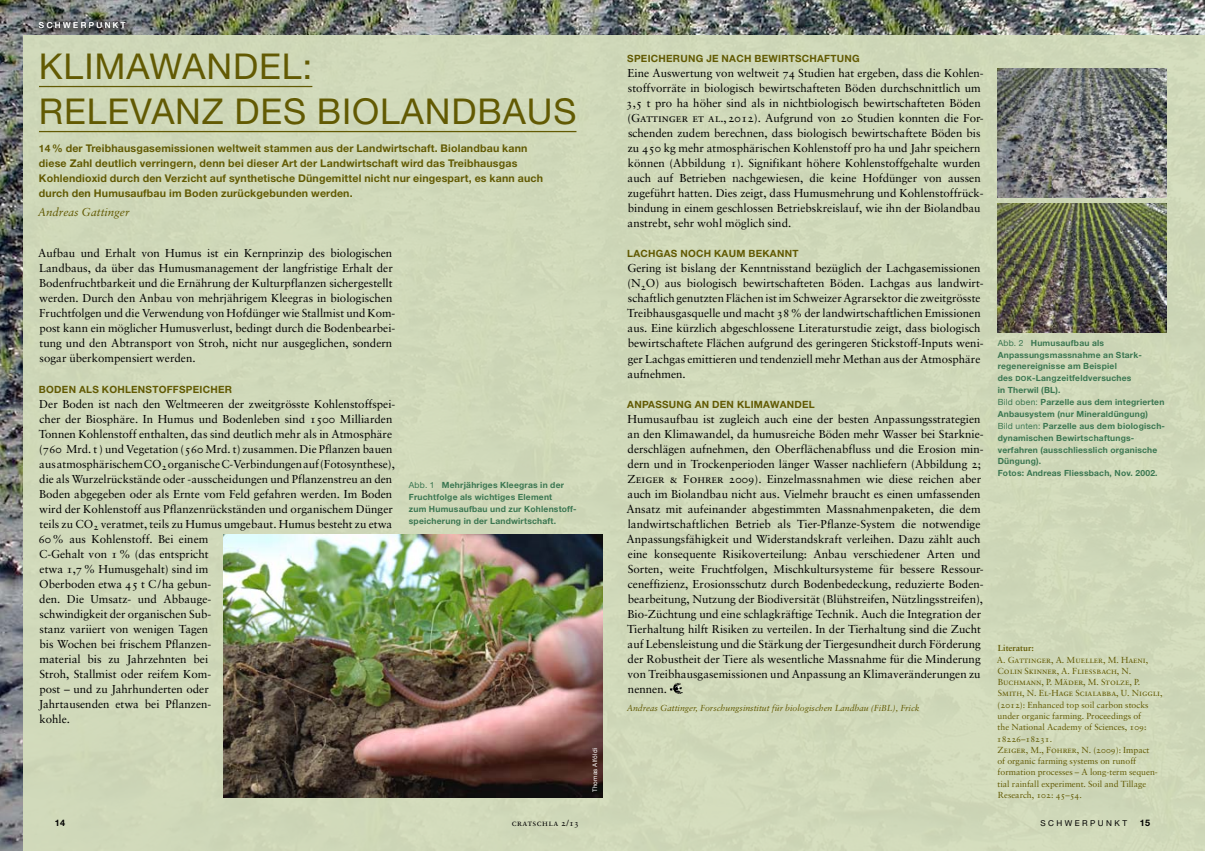
<style>
.page{position:relative;width:1205px;height:851px;background:#fff}
.page>*{position:absolute;margin:0;border:0;box-sizing:border-box;transform-origin:0 0}
.t1{font:35.62px/45px "Helvetica Neue LT Std";letter-spacing:.025em;color:#625a03}
.t2{font:11.5px/15px "Sabon LT Pro";color:#000}
.t3{font:italic 11.5px "Sabon LT Pro";color:#625a03}
.t4{font:700 10.62px/15px "Helvetica Neue LT Std";letter-spacing:.015em;color:#625a03}
.t5{font:700 10px "Helvetica Neue LT Std";letter-spacing:.025em;color:#625a03}
.t6{font:700 9px "Helvetica Neue LT Std";color:#000}
.t7{font:8.75px/11.2px "Sabon LT Pro";color:#625a03}
.t8{font:italic 8.75px "Sabon LT Pro";color:#625a03}
.t9{font:8.75px "Sabon LT Pro";letter-spacing:.05em;color:#000}
.t10{font:700 8.75px "Sabon LT Pro";color:#625a03}
.t11{font:700 8.5px/11.9px "Helvetica Neue LT Std";letter-spacing:.025em;color:#3a7651}
.t12{font:8.12px "Helvetica Neue LT Std";letter-spacing:.3em;color:#000}
.t13{font:8.12px "Helvetica Neue LT Std";letter-spacing:.3em;color:#fff}
.t14{font:6.25px "Helvetica Neue";letter-spacing:.035em;color:#fff}
.s1{font-size:10.25px}
.s2{font-weight:400}
.s3{font-size:7.12px}
</style>
<div class="page">
<img style="left:0;top:0;width:1205px;height:850px">
<div style="left:31px;top:14px;width:108px;height:28px;background:#000;opacity:.75"></div>
<div style="left:23px;top:35px;width:1182px;height:815px;background:#d5debd"></div>
<img style="left:997px;top:69px;width:169px;height:128px">
<img style="left:997px;top:204px;width:169px;height:128px">
<svg style="left:670px;top:682px;width:13px;height:11px"></svg>
<hr style="left:39px;top:86px;width:273px;height:1px;background:#625a03">
<hr style="left:39px;top:131px;width:537px;height:1px;background:#625a03">
<img style="left:224px;top:534px;width:378px;height:263px">
<p class="t13" style="left:39px;top:20px;width:88px">SCHWERPUN KT</p>
<h1 class="t1" style="left:39px;top:44px;width:539px">KLI MAWAN DEL:<br>RELEVANZ DES BIOLAN DBAUS</h1>
<p class="t4" style="left:39px;top:141px;width:506px"><span class="s1">14</span>% der Treibhausgasemissionen weltweit stammen aus der Landwirtschaft. Biolandbau kann diese Zahl deutlich verringern, denn bei dieser Art der Landwirtschaft wird das Treibhausgas Kohlendioxid durch den Verzicht auf synthetische Düngemittel nicht nur eingespart, es kann auch durch den Humusaufbau im Boden zurückgebunden werden.</p>
<p class="t3" style="left:38px;top:205px;width:93px">Andreas Gattinger</p>
<p class="t2" style="left:38px;top:245px;width:359px">Aufbau und Erhalt von Humus ist ein Kernprinzip des biologischen Landbaus, da über das Humusmanagement der langfristige Erhalt der Bodenfruchtbarkeit und die Ernährung der Kulturpflanzen sichergestellt werden. Durch den Anbau von mehrjährigem Kleegras in biologischen Fruchtfolgen und die Verwendung von Hofdünger wie Stallmist und Kom&shy;post kann ein möglicher Humusverlust, bedingt durch die Bodenbearbei&shy;tung und den Abtransport von Stroh, nicht nur ausgeglichen, sondern sogar überkompensiert werden.</p>
<p class="t5" style="left:39px;top:382px;width:16px">Boden</p>
<p class="t5" style="left:79px;top:382px;width:8px">als</p>
<p class="t5" style="left:102px;top:382px;width:16px">Kohlenstoffspeicher</p>
<p class="t2" style="left:38px;top:395px;width:358px">Der Boden ist nach den Weltmeeren der zweitgrösste Kohlenstoffspei&shy;cher der Biosphäre. In Humus und Bodenleben sind 1500 Milliarden Tonnen Kohlenstoff enthalten, das sind deutlich mehr als in Atmosphäre (760 Mrd. t ) und Vegetation (560 Mrd. t) zusammen. Die Pflanzen bauen aus atmosphärischem CO<sub>2</sub> organische C-Verbindungen auf (Fotosynthese), die als Wurzelrückstände oder -ausscheidungen und Pflanzenstreu an den Boden abgegeben oder als Ernte vom Feld gefahren werden. Im Boden wird der Kohlenstoff aus Pflanzenrückständen und organischem Dünger teils zu CO<sub>2</sub> veratmet, teils zu Humus umgebaut. Humus besteht zu etwa 60% aus Kohlenstoff. Bei einem<br>C-Gehalt von 1% (das entspricht<br>etwa 1,7% Humusgehalt) sind im<br>Oberboden etwa 45 t C/ha gebun-<br>den. Die Umsatz- und Abbauge-<br>schwindigkeit der organischen Sub-<br>stanz variiert von wenigen Tagen<br>bis Wochen bei frischem Pflanzen-<br>material bis zu Jahrzehnten bei<br>Stroh, Stallmist oder reifem Kom-<br>post – und zu Jahrhunderten oder<br>Jahrtausenden etwa bei Pflanzen-<br>kohle.</p>
<p class="t11" style="left:409px;top:479px;width:168px"><span class="s2">ABB. 1</span> Mehrjähriges Kleegras in der Fruchtfolge als wichtiges Element<br>zum Humusaufbau und zur Kohlenstoff&shy;speicherung in der Landwirtschaft.</p>
<p class="t14" style="left:589px;top:792px;width:46px;rotate:-90deg">Thomas Alföldi</p>
<p class="t5" style="left:627px;top:52px;width:15px">Speicher</p>
<p class="t5" style="left:680px;top:52px;width:50px">ung jenach</p>
<p class="t5" style="left:754px;top:52px;width:16px">Bewirtschaft</p>
<p class="t5" style="left:837px;top:52px;width:16px">ung</p>
<p class="t2" style="left:626px;top:65px;width:359px">Eine Auswertung von weltweit 74 Studien hat ergeben, dass die Kohlen&shy;stoffvorräte in biologisch bewirtschafteten Böden durchschnittlich um 3,5 t pro ha höher sind als in nichtbiologisch bewirtschafteten Böden (Gattinger et al.,2012). Aufgrund von 20 Studien konnten die For&shy;schenden zudem berechnen, dass biologisch bewirtschaftete Böden bis zu 450 kg mehr atmosphärischen Kohlenstoff pro ha und Jahr speichern können (Abbildung 1). Signifikant höhere Kohlenstoffgehalte wurden auch auf Betrieben nachgewiesen, die keine Hofdünger von aussen zugeführt hatten. Dies zeigt, dass Humusmehrung und Kohlenstoffrück&shy;bindung in einem geschlossen Betriebskreislauf, wie ihn der Biolandbau anstrebt, sehr wohl möglich sind.</p>
<p class="t5" style="left:627px;top:247px;width:15px">Lachgas</p>
<p class="t5" style="left:680px;top:247px;width:9px">noch</p>
<p class="t5" style="left:714px;top:247px;width:43px">kaumbekannt</p>
<p class="t2" style="left:627px;top:260px;width:358px">Gering ist bislang der Kenntnisstand bezüglich der Lachgasemissionen (N<sub>2</sub>O) aus biologisch bewirtschafteten Böden. Lachgas aus landwirt&shy;schaftlich genutzten Flächen ist im Schweizer Agrarsektor die zweitgrösste Treibhausgasquelle und macht 38% der landwirtschaftlichen Emissionen aus. Eine kürzlich abgeschlossene Literaturstudie zeigt, dass biologisch bewirtschaftete Flächen aufgrund des geringeren Stickstoff-Inputs weni&shy;ger Lachgas emittieren und tendenziell mehr Methan aus der Atmosphäre aufnehmen.</p>
<p class="t5" style="left:627px;top:397px;width:15px">Anpass</p>
<p class="t5" style="left:669px;top:397px;width:52px">unganden</p>
<p class="t5" style="left:737px;top:397px;width:16px">Klimawandel</p>
<p class="t2" style="left:626px;top:410px;width:359px">Humusaufbau ist zugleich auch eine der besten Anpassungsstrategien an den Klimawandel, da humusreiche Böden mehr Wasser bei Starknie&shy;derschlägen aufnehmen, den Oberflächenabfluss und die Erosion min&shy;dern und in Trockenperioden länger Wasser nachliefern (Abbildung 2; Zeiger &amp; Fohrer 2009). Einzelmassnahmen wie diese reichen aber auch im Biolandbau nicht aus. Vielmehr braucht es einen umfassenden Ansatz mit aufeinander abgestimmten Massnahmenpaketen, die dem landwirtschaftlichen Betrieb als Tier-Pflanze-System die notwendige Anpassungsfähigkeit und Widerstandskraft verleihen. Dazu zählt auch eine konsequente Risikoverteilung: Anbau verschiedener Arten und Sorten, weite Fruchtfolgen, Mischkultursysteme für bessere Ressour&shy;ceneffizienz, Erosionsschutz durch Bodenbedeckung, reduzierte Boden&shy;bearbeitung, Nutzung der Biodiversität (Blühstreifen, Nützlingsstreifen), Bio-Züchtung und eine schlagkräftige Technik. Auch die Integration der Tierhaltung hilft Risiken zu verteilen. In der Tierhaltung sind die Zucht auf Lebensleistung und die Stärkung der Tiergesundheit durch Förderung der Robustheit der Tiere als wesentliche Massnahme für die Minderung von Treibhausgasemissionen und Anpassung an Klimaveränderungen zu nennen.</p>
<p class="t8" style="left:627px;top:702px;width:294px">Andreas Gattinger, Forschungsinstitut für biologischen Landbau (FiBL), Frick</p>
<p class="t11" style="left:998px;top:336px;width:169px"><span class="s2">ABB. 2</span> Humusaufbau als<br>Anpassungsmassnahme an Stark&shy;regenereignisse am Beispiel<br>des <span class="s3">DOK</span>-Langzeitfeldversuches<br>in Therwil (BL).<br><span class="s2">BILD OBEN:</span> Parzelle aus dem integrierten<br>Anbausystem (nur Mineraldüngung)<br><span class="s2">BILD UNTEN:</span> Parzelle aus dem biologisch&shy;dynamischen Bewirtschaftungs&shy;verfahren (ausschliesslich organische<br>Düngung).<br>Fotos: Andreas Fliessbach, Nov. 2002.</p>
<p class="t10" style="left:998px;top:642px;width:37px">Literatur:</p>
<p class="t7" style="left:997px;top:653px;width:167px">A. Gattinger, A. Mueller, M. Haeni, Colin Skinner, A. Fliessbach, N.<br>Buchmann, P. Mäder, M. Stolze, P.<br>Smith, N. El-Hage Scialabba, U. Niggli, (2012): Enhanced top soil carbon stocks under organic farming. Proceedings of<br>the National Academy of Sciences, 109:<br>18226–18231.<br>Zeiger, M., Fohrer, N. (2009): Impact<br>of organic farming systems on runoff formation processes – A long-term sequen&shy;tial rainfall experiment. Soil and Tillage Research, 102: 45–54.</p>
<p class="t6" style="left:55px;top:817px;width:12px">14</p>
<p class="t9" style="left:512px;top:817px;width:68px">cratschla 2/13</p>
<p class="t12" style="left:1040px;top:818px;width:88px">SCHWERPUNKT</p>
<p class="t6" style="left:1140px;top:817px;width:12px">15</p>
</div>
